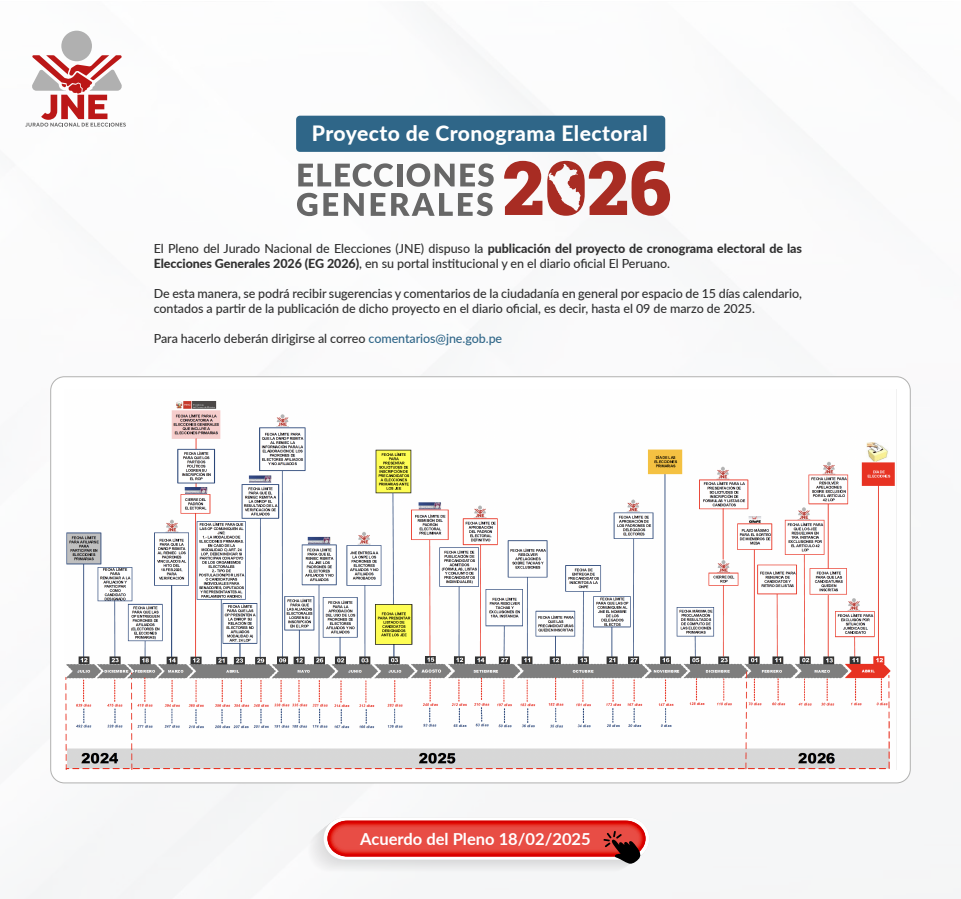
<style>
.page{position:relative;width:961px;height:899px;background:#fff}
.page>*{position:absolute;margin:0;border:0;box-sizing:border-box;transform-origin:0 0}
.t1{font:900 21.1px "Lato";letter-spacing:.02em;color:#fff}
.t2{font:700 16.5px "Lato";color:#fff}
.t3{font:500 12.5px/15px "Lato";letter-spacing:-.005em;color:#303030}
.s1{font-weight:900}
.s2{color:#2f6688}
</style>
<div class="page">
<img style="left:26px;top:5px;width:934px;height:893px">
<svg style="left:298px;top:163px;width:95px;height:24px"></svg>
<div style="left:397px;top:164px;width:5px;height:22px;background:#676767"></div>
<svg style="left:406px;top:163px;width:48px;height:24px"></svg>
<svg style="left:460px;top:163px;width:33px;height:24px"></svg>
<svg style="left:297px;top:193px;width:20px;height:23px"></svg>
<svg style="left:323px;top:193px;width:15px;height:23px"></svg>
<svg style="left:344px;top:193px;width:20px;height:23px"></svg>
<svg style="left:371px;top:193px;width:14px;height:23px"></svg>
<svg style="left:391px;top:193px;width:101px;height:23px"></svg>
<svg style="left:504px;top:161px;width:166px;height:55px"></svg>
<div style="left:296px;top:116px;width:369px;height:36px;background:#2f6688;border-radius:4px"></div>
<div style="left:61px;top:31px;width:31px;height:30px;background:#b0b0b0;border-radius:50%"></div>
<svg style="left:25px;top:55px;width:101px;height:72px"></svg>
<div style="left:51px;top:376px;width:859px;height:406px;background:#fff;border-radius:14px"></div>
<svg style="left:308px;top:817px;width:341px;height:54px"></svg>
<img style="left:65px;top:401px;width:830px;height:368px">
<h1 class="t1" style="left:312px;top:118px;width:337px">Proyecto de Cronograma Electoral</h1>
<p class="t3" style="left:154px;top:241px;width:650px">El Pleno del Jurado Nacional de Elecciones (JNE) dispuso la <span class="s1">publicación del proyecto de cronograma electoral de las<br>Elecciones Generales 2026 (EG 2026)</span>, en su portal institucional y en el diario oficial El Peruano.</p>
<p class="t3" style="left:154px;top:286px;width:649px">De esta manera, se podrá recibir sugerencias y comentarios de la ciudadanía en general por espacio de 15 días calendario, contados a partir de la publicación de dicho proyecto en el diario oficial, es decir, hasta el 09 de marzo de 2025.</p>
<p class="t3" style="left:154px;top:331px;width:350px">Para hacerlo deberán dirigirse al correo <span class="s2">comentarios@jne.gob.pe</span></p>
<h2 class="t2" style="left:360px;top:826px;width:232px">Acuerdo del Pleno 18/02/2025</h2>
</div>
